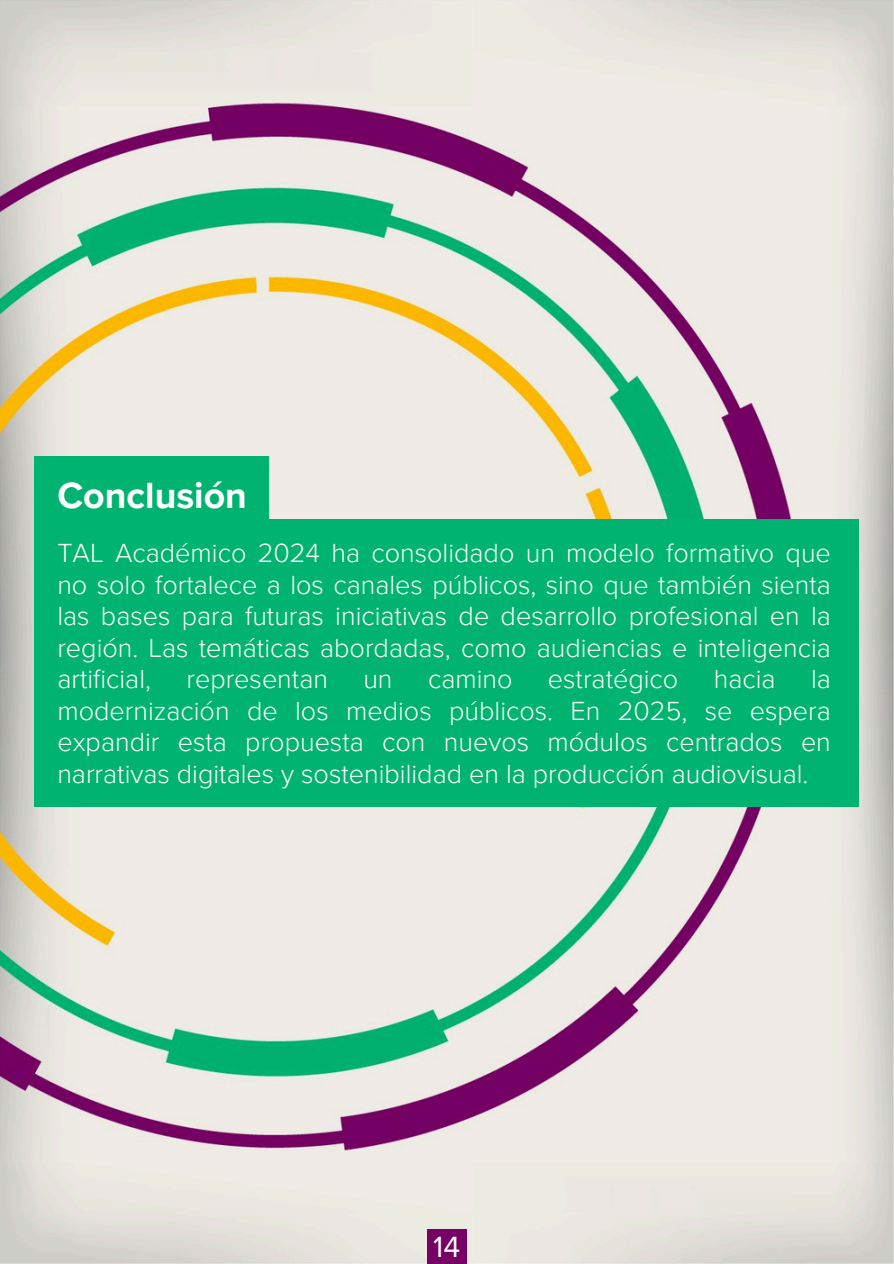
<style>
.page{position:relative;width:894px;height:1264px;background:#fff}
.page>*{position:absolute;margin:0;border:0;box-sizing:border-box;transform-origin:0 0}
.t1{font:700 37.5px "Proxima Nova";color:#fff}
.t2{font:30.15px "Proxima Nova";color:#fff}
.t3{font:300 27px/31.5px "Proxima Nova";color:#fff;text-align:justify}
</style>
<div class="page">
<img style="left:0;top:0;width:893px;height:1263px">
<div style="left:427px;top:1228px;width:39px;height:35px;background:#760063"></div>
<div style="left:34px;top:456px;width:234px;height:79px;background:#00b371"></div>
<div style="left:34px;top:519px;width:824px;height:288px;background:#00b371"></div>
<p class="t1" style="left:57px;top:473px;width:191px">Conclusión</p>
<p class="t3" style="left:57px;top:538px;width:774px">TAL Académico 2024 ha consolidado un modelo formativo que no solo fortalece a los canales públicos, sino que también sienta las bases para futuras iniciativas de desarrollo profesional en la región. Las temáticas abordadas, como audiencias e inteligencia artificial,</p>
<p class="t3" style="left:186px;top:664px;width:143px">representan</p>
<p class="t3" style="left:363px;top:664px;width:31px">un</p>
<p class="t3" style="left:428px;top:664px;width:86px">camino</p>
<p class="t3" style="left:547px;top:664px;width:132px">estratégico</p>
<p class="t3" style="left:713px;top:664px;width:63px">hacia</p>
<p class="t3" style="left:57px;top:664px;width:774px;text-indent:753px">la modernización de los medios públicos. En 2025, se espera expandir esta propuesta con nuevos módulos centrados en narrativas digitales y sostenibilidad en la producción audiovisual.</p>
<h1 class="t2" style="left:433px;top:1229px;width:29px">14</h1>
</div>
